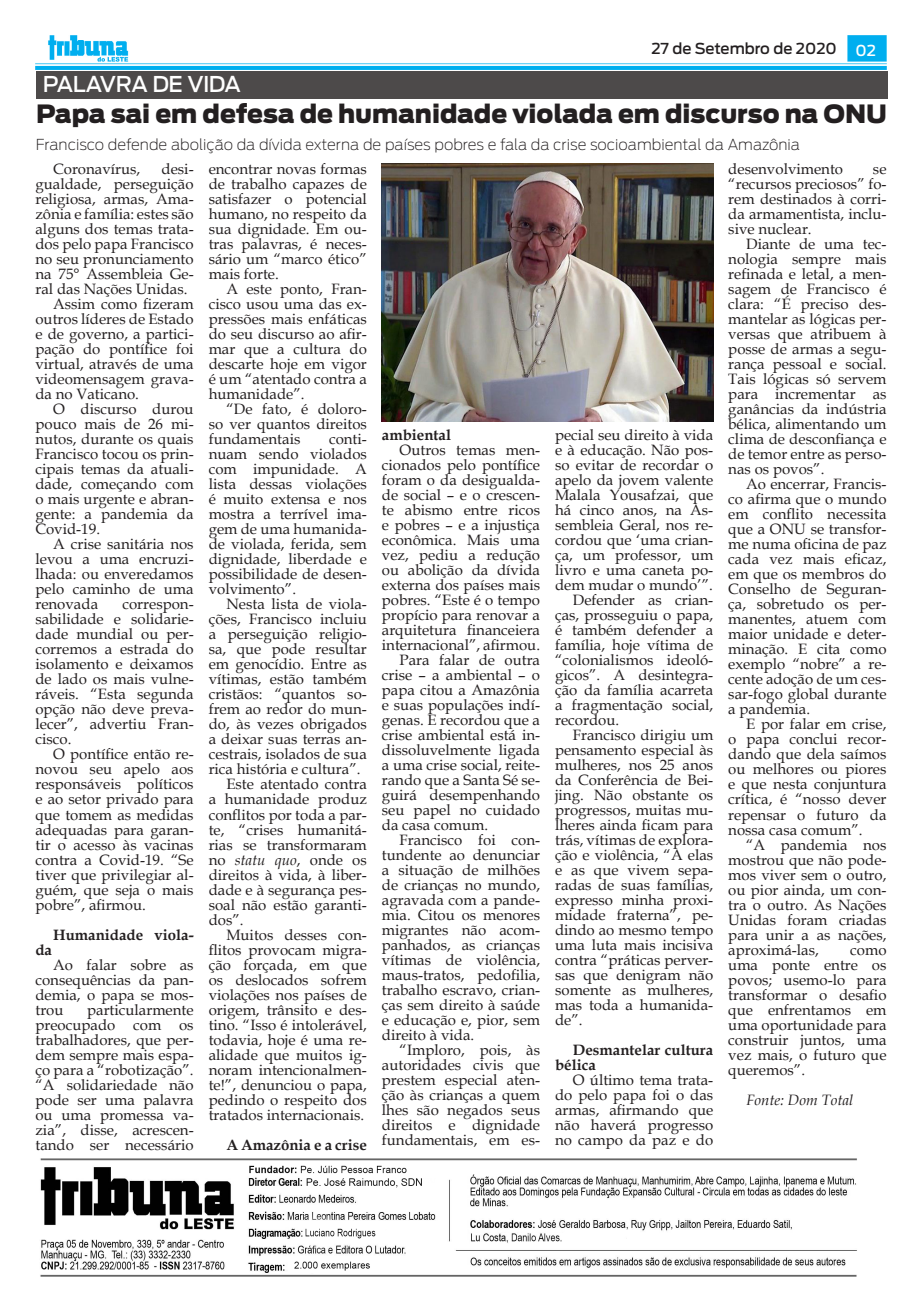
<style>
.page{position:relative;width:922px;height:1312px;background:#fff}
.page>*{position:absolute;margin:0;border:0;box-sizing:border-box;transform-origin:0 0}
.t1{font:900 25px "Antenna";color:#231f20}
.t2{font:500 21.62px "Antenna";letter-spacing:-.025em;color:#fff}
.Tribuna_Texto_-_Book{font:15px/15px "Book Antiqua";color:#231f20;text-align:justify}
.Tribuna_Texto_-_Book-2{font:200 15px "Antenna";color:#231f20}
.Tribuna_Texto_-_Book-3{font:700 15px/15px "Book Antiqua";color:#231f20}
.t3{font:500 15px "Antenna";color:#231f20}
.Tribuna_Texto_-_Book-4{font:italic 15px "Book Antiqua";color:#231f20}
.s1{color:#fff}
.s2{font-style:italic}
</style>
<div class="page">
<img style="left:35px;top:35px;width:851px;height:34px">
<img style="left:40px;top:1158px;width:817px;height:118px">
<div style="left:36px;top:72px;width:851px;height:27px;background:#4d4a4a"></div>
<img style="left:382px;top:163px;width:331px;height:259px">
<p class="t2" style="left:43px;top:72px;width:200px">PALAVRA DE VIDA</p>
<p class="t3" style="left:651px;top:40px;width:226px">27 de Setembro de 2020 <span class="s1">02</span></p>
<p class="t1" style="left:36px;top:99px;width:852px">Papa sai em defesa de humanidade violada em discurso na ONU</p>
<p class="Tribuna_Texto_-_Book-2" style="left:36px;top:135px;width:765px">Francisco defende abolição da dívida externa de países pobres e fala da crise socioambiental da Amazônia</p>
<p class="Tribuna_Texto_-_Book" style="left:35px;top:161px;width:160px;text-indent:126px">desi&shy;gualdade, perseguição religiosa, armas, Ama&shy;zônia e família: estes são alguns dos temas trata&shy;dos pelo papa Francisco no seu pronunciamento na 75° Assembleia Ge&shy;ral das Nações Unidas.</p>
<p class="Tribuna_Texto_-_Book" style="left:35px;top:296px;width:160px;text-indent:18px">Assim como fizeram outros líderes de Estado e de governo, a partici&shy;pação do pontífice foi virtual, através de uma videomensagem grava&shy;da no Vaticano.</p>
<p class="Tribuna_Texto_-_Book" style="left:35px;top:401px;width:160px;text-indent:18px">O discurso durou pouco mais de 26 mi&shy;nutos, durante os quais Francisco tocou os prin&shy;cipais temas da atuali&shy;dade, começando com o mais urgente e abran&shy;gente: a pandemia da Covid-19.</p>
<p class="Tribuna_Texto_-_Book" style="left:35px;top:536px;width:160px;text-indent:18px">A crise sanitária nos levou a uma encruzi&shy;lhada: ou enveredamos pelo caminho de uma renovada</p>
<p class="Tribuna_Texto_-_Book" style="left:53px;top:161px;width:89px">Coronavírus,</p>
<p class="Tribuna_Texto_-_Book" style="left:35px;top:596px;width:160px;text-indent:87px">correspon&shy;sabilidade e solidarie&shy;dade mundial ou per&shy;corremos a estrada do isolamento e deixamos de lado os mais vulne&shy;ráveis. “Esta segunda opção não deve preva&shy;lecer”, advertiu Fran&shy;cisco.</p>
<p class="Tribuna_Texto_-_Book" style="left:35px;top:746px;width:160px;text-indent:18px">O pontífice então re&shy;novou seu apelo aos responsáveis políticos e ao setor privado para que tomem as medidas adequadas para garan&shy;tir o acesso às vacinas contra a Covid-19. “Se tiver que privilegiar al&shy;guém, que seja o mais pobre”, afirmou.</p>
<p class="Tribuna_Texto_-_Book-3" style="left:53px;top:926px;width:142px">Humanidade viola-</p>
<p class="Tribuna_Texto_-_Book-3" style="left:35px;top:941px;width:18px">da</p>
<p class="Tribuna_Texto_-_Book" style="left:35px;top:956px;width:160px;text-indent:18px">Ao falar sobre as consequências da pan&shy;demia, o papa se mos&shy;trou</p>
<p class="Tribuna_Texto_-_Book" style="left:35px;top:1001px;width:160px;text-indent:52px">particularmente preocupado com os trabalhadores, que per&shy;dem sempre mais espa&shy;ço para a “robotização”. “A solidariedade não pode ser uma palavra ou uma promessa va&shy;zia”, disse, acrescen&shy;tando ser necessário</p>
<p class="Tribuna_Texto_-_Book" style="left:209px;top:161px;width:160px">encontrar novas formas de trabalho capazes de satisfazer o potencial humano, no respeito da sua dignidade. Em ou&shy;tras palavras, é neces&shy;sário um “marco ético” mais forte.</p>
<p class="Tribuna_Texto_-_Book" style="left:209px;top:281px;width:160px;text-indent:18px">A este ponto, Fran&shy;cisco usou uma das ex&shy;pressões mais enfáticas do seu discurso ao afir&shy;mar que a cultura do descarte hoje em vigor é um “atentado contra a humanidade”.</p>
<p class="Tribuna_Texto_-_Book" style="left:209px;top:401px;width:160px;text-indent:18px">“De fato, é doloro&shy;so ver quantos direitos fundamentais</p>
<p class="Tribuna_Texto_-_Book" style="left:209px;top:431px;width:160px;text-indent:120px">conti&shy;nuam sendo violados com impunidade. A lista dessas violações é muito extensa e nos mostra a terrível ima&shy;gem de uma humanida&shy;de violada, ferida, sem dignidade, liberdade e possibilidade de desen&shy;volvimento”.</p>
<p class="Tribuna_Texto_-_Book" style="left:209px;top:596px;width:160px;text-indent:18px">Nesta lista de viola&shy;ções, Francisco incluiu a perseguição religio&shy;sa, que pode resultar em genocídio. Entre as vítimas, estão também cristãos: “quantos so&shy;frem ao redor do mun&shy;do, às vezes obrigados a deixar suas terras an&shy;cestrais, isolados de sua rica história e cultura”.</p>
<p class="Tribuna_Texto_-_Book" style="left:209px;top:776px;width:160px;text-indent:18px">Este atentado contra a humanidade produz conflitos por toda a par&shy;te, “crises humanitá&shy;rias se transformaram no <span class="s2">statu quo</span>, onde os direitos à vida, à liber&shy;dade e à segurança pes&shy;soal não estão garanti&shy;dos”.</p>
<p class="Tribuna_Texto_-_Book" style="left:209px;top:926px;width:160px;text-indent:18px">Muitos desses con&shy;flitos provocam migra&shy;ção forçada, em que os deslocados sofrem violações nos países de origem, trânsito e des&shy;tino. “Isso é intolerável, todavia, hoje é uma re&shy;alidade que muitos ig&shy;noram intencionalmen&shy;te!”, denunciou o papa, pedindo o respeito dos tratados internacionais.</p>
<p class="Tribuna_Texto_-_Book-3" style="left:226px;top:1136px;width:142px">A Amazônia e a crise</p>
<p class="Tribuna_Texto_-_Book-3" style="left:382px;top:427px;width:71px">ambiental</p>
<p class="Tribuna_Texto_-_Book" style="left:382px;top:442px;width:160px;text-indent:18px">Outros temas men&shy;cionados pelo pontífice foram o da desigualda&shy;de social – e o crescen&shy;te abismo entre ricos e pobres – e a injustiça econômica. Mais uma vez, pediu a redução ou abolição da dívida externa dos países mais pobres. “Este é o tempo propício para renovar a arquitetura financeiera internacional”, afirmou.</p>
<p class="Tribuna_Texto_-_Book" style="left:382px;top:652px;width:160px;text-indent:18px">Para falar de outra crise – a ambiental – o papa citou a Amazônia e suas populações indí&shy;genas. E recordou que a crise ambiental está in&shy;dissoluvelmente ligada a uma crise social, reite&shy;rando que a Santa Sé se&shy;guirá desempenhando seu papel no cuidado da casa comum.</p>
<p class="Tribuna_Texto_-_Book" style="left:382px;top:832px;width:160px;text-indent:18px">Francisco foi con&shy;tundente ao denunciar a situação de milhões de crianças no mundo, agravada com a pande&shy;mia. Citou os menores migrantes não acom&shy;panhados, as crianças vítimas de violência, maus-tratos, pedofilia, trabalho escravo, crian&shy;ças sem direito à saúde e educação e, pior, sem direito à vida.</p>
<p class="Tribuna_Texto_-_Book" style="left:382px;top:1042px;width:160px;text-indent:18px">“Imploro, pois, às autoridades civis que prestem especial aten&shy;ção às crianças a quem lhes são negados seus direitos e dignidade fundamentais, em es-</p>
<p class="Tribuna_Texto_-_Book" style="left:555px;top:427px;width:160px">pecial seu direito à vida e à educação. Não pos&shy;so evitar de recordar o apelo da jovem valente Malala Yousafzai, que há cinco anos, na As&shy;sembleia Geral, nos re&shy;cordou que ‘uma crian&shy;ça, um professor, um livro e uma caneta po&shy;dem mudar o mundo’”.</p>
<p class="Tribuna_Texto_-_Book" style="left:555px;top:592px;width:160px;text-indent:18px">Defender as crian&shy;ças, prosseguiu o papa, é também defender a família, hoje vítima de “colonialismos ideoló&shy;gicos”. A desintegra&shy;ção da família acarreta a fragmentação social, recordou.</p>
<p class="Tribuna_Texto_-_Book" style="left:555px;top:727px;width:160px;text-indent:18px">Francisco dirigiu um pensamento especial às mulheres, nos 25 anos da Conferência de Bei&shy;jing. Não obstante os progressos, muitas mu&shy;lheres ainda ficam para trás, vítimas de explora&shy;ção e violência, “A elas e as que vivem sepa&shy;radas de suas famílias, expresso minha proxi&shy;midade fraterna”, pe&shy;dindo ao mesmo tempo uma luta mais incisiva contra “práticas perver&shy;sas que denigram não somente as mulheres, mas toda a humanida&shy;de”.</p>
<p class="Tribuna_Texto_-_Book-3" style="left:555px;top:1042px;width:160px;text-indent:18px">Desmantelar cultura bélica</p>
<p class="Tribuna_Texto_-_Book" style="left:555px;top:1072px;width:160px;text-indent:18px">O último tema trata&shy;do pelo papa foi o das armas, afirmando que não haverá progresso no campo da paz e do</p>
<p class="Tribuna_Texto_-_Book" style="left:728px;top:161px;width:116px">desenvolvimento</p>
<p class="Tribuna_Texto_-_Book" style="left:728px;top:161px;width:160px;text-indent:145px">se “recursos preciosos” fo&shy;rem destinados à corri&shy;da armamentista, inclu&shy;sive nuclear.</p>
<p class="Tribuna_Texto_-_Book" style="left:728px;top:236px;width:160px;text-indent:18px">Diante de uma tec&shy;nologia sempre mais refinada e letal, a men&shy;sagem de Francisco é clara: “É preciso des&shy;mantelar as lógicas per&shy;versas que atribuem à posse de armas a segu&shy;rança pessoal e social.<br>Tais lógicas só servem para incrementar as ganâncias da indústria bélica, alimentando um clima de desconfiança e de temor entre as perso&shy;nas os povos”.</p>
<p class="Tribuna_Texto_-_Book" style="left:728px;top:476px;width:160px;text-indent:18px">Ao encerrar, Francis&shy;co afirma que o mundo em conflito necessita que a ONU se transfor&shy;me numa oficina de paz cada vez mais eficaz, em que os membros do Conselho de Seguran&shy;ça, sobretudo os per&shy;manentes, atuem com maior unidade e deter&shy;minação. E cita como exemplo “nobre” a re&shy;cente adoção de um ces&shy;sar-fogo global durante a pandemia.</p>
<p class="Tribuna_Texto_-_Book" style="left:728px;top:716px;width:160px;text-indent:18px">E por falar em crise, o papa conclui recor&shy;dando que dela saímos ou melhores ou piores e que nesta conjuntura crítica, é “nosso dever repensar o futuro da nossa casa comum”.</p>
<p class="Tribuna_Texto_-_Book" style="left:728px;top:836px;width:160px;text-indent:18px">“A pandemia nos mostrou que não pode&shy;mos viver sem o outro, ou pior ainda, um con&shy;tra o outro. As Nações Unidas foram criadas para unir a as nações, aproximá-las,</p>
<p class="Tribuna_Texto_-_Book" style="left:728px;top:941px;width:160px;text-indent:122px">como uma ponte entre os povos; usemo-lo para transformar o desafio que enfrentamos em uma oportunidade para construir juntos, uma vez mais, o futuro que queremos”.</p>
<p class="Tribuna_Texto_-_Book-4" style="left:745px;top:1088px;width:109px">Fonte: Dom Total</p>
</div>
